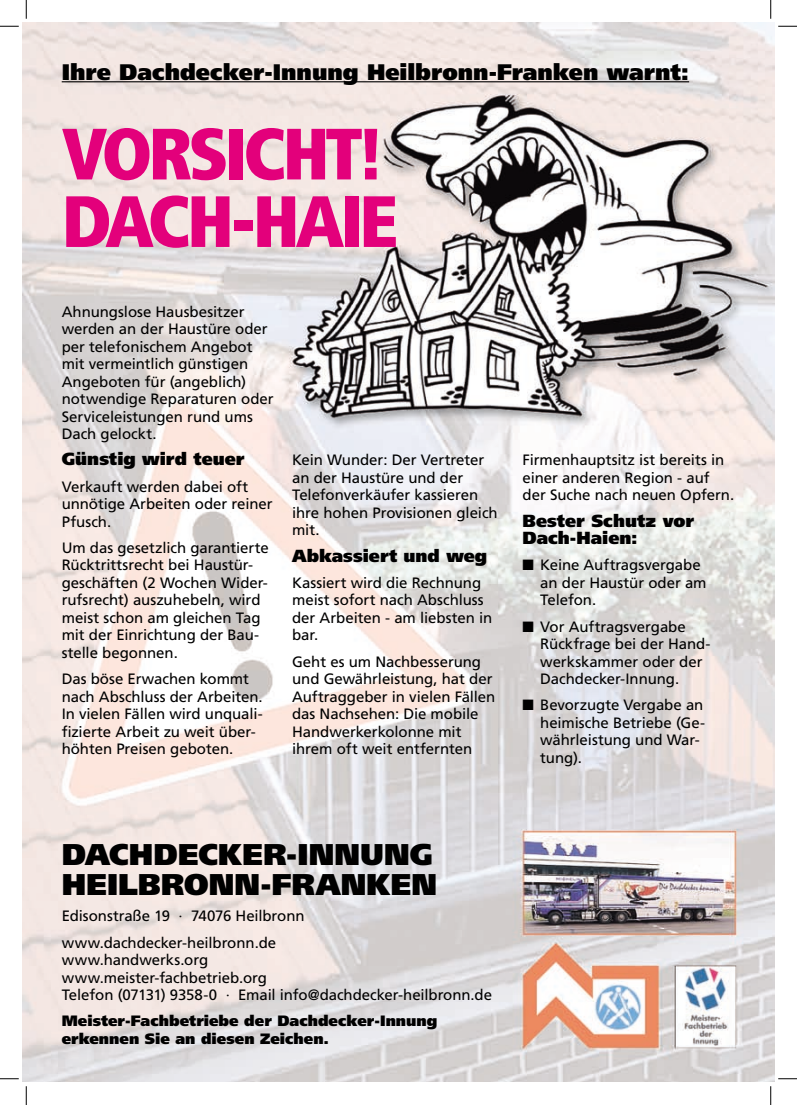
<style>
.page{position:relative;width:797px;height:1105px;background:#fff}
.page>*{position:absolute;margin:0;border:0;box-sizing:border-box;transform-origin:0 0}
.t1{font:900 condensed 72.5px/67.5px "Frutiger LT";letter-spacing:-.055em;color:#e3007b}
.t2{font:900 30px/30px "Frutiger LT";letter-spacing:.005em;color:#000}
.t3{font:900 22.5px "Frutiger LT";color:#000}
.t4{font:900 17.5px/17.5px "Frutiger LT";color:#000}
.t5{font:15px/17.5px "Frutiger LT";letter-spacing:-.005em;color:#000}
.t6{font:900 15px/17.5px "Frutiger LT";color:#000}
</style>
<div class="page">
<img style="left:23px;top:23px;width:751px;height:1059px">
<hr style="left:62px;top:81px;width:627px;height:1px;background:#000">
<svg style="left:0;top:25px;width:19px;height:2px"></svg>
<svg style="left:778px;top:25px;width:19px;height:2px"></svg>
<svg style="left:0;top:1078px;width:19px;height:1px"></svg>
<svg style="left:778px;top:1078px;width:19px;height:1px"></svg>
<svg style="left:25px;top:0;width:2px;height:19px"></svg>
<svg style="left:25px;top:1086px;width:2px;height:19px"></svg>
<svg style="left:770px;top:0;width:1px;height:19px"></svg>
<svg style="left:770px;top:1086px;width:1px;height:19px"></svg>
<h3 class="t3" style="left:62px;top:58px;width:629px">Ihre Dachdecker-Innung Heilbronn-Franken warnt:</h3>
<h1 class="t1" style="left:62px;top:120px;width:338px">VORSICHT!<br>DACH-HAIE</h1>
<p class="t5" style="left:62px;top:303px;width:213px">Ahnungslose Hausbesitzer werden an der Haustüre oder per telefonischem Angebot mit vermeintlich günstigen<br>Angeboten für (angeblich) notwendige Reparaturen oder<br>Serviceleistungen rund ums<br>Dach gelockt.</p>
<p class="t4" style="left:62px;top:450px;width:184px">Günstig wird teuer</p>
<p class="t5" style="left:62px;top:478px;width:213px">Verkauft werden dabei oft unnötige Arbeiten oder reiner<br>Pfusch.</p>
<p class="t5" style="left:62px;top:539px;width:209px">Um das gesetzlich garantierte<br>Rücktrittsrecht bei Haustür&shy;geschäften (2 Wochen Wider&shy;rufsrecht) auszuhebeln, wird meist schon am gleichen Tag mit der Einrichtung der Bau&shy;stelle begonnen.</p>
<p class="t5" style="left:62px;top:670px;width:202px">Das böse Erwachen kommt nach Abschluss der Arbeiten.<br>In vielen Fällen wird unquali&shy;fizierte Arbeit zu weit über&shy;höhten Preisen geboten.</p>
<p class="t5" style="left:292px;top:451px;width:207px">Kein Wunder: Der Vertreter an der Haustüre und der<br>Telefonverkäufer kassieren ihre hohen Provisionen gleich mit.</p>
<p class="t4" style="left:292px;top:547px;width:197px">Abkassiert und weg</p>
<p class="t5" style="left:292px;top:574px;width:202px">Kassiert wird die Rechnung meist sofort nach Abschluss der Arbeiten - am liebsten in bar.</p>
<p class="t5" style="left:292px;top:653px;width:205px">Geht es um Nachbesserung und Gewährleistung, hat der<br>Auftraggeber in vielen Fällen das Nachsehen: Die mobile<br>Handwerkerkolonne mit ihrem oft weit entfernten</p>
<p class="t5" style="left:522px;top:451px;width:213px">Firmenhauptsitz ist bereits in einer anderen Region - auf der Suche nach neuen Opfern.</p>
<p class="t4" style="left:522px;top:512px;width:173px">Bester Schutz vor<br>Dach-Haien:</p>
<p class="t5" style="left:540px;top:556px;width:168px;text-indent:-18px">■ Keine Auftragsvergabe an der Haustür oder am<br>Telefon.</p>
<p class="t5" style="left:540px;top:618px;width:172px;text-indent:-18px">■ Vor Auftragsvergabe<br>Rückfrage bei der Hand&shy;werkskammer oder der<br>Dachdecker-Innung.</p>
<p class="t5" style="left:540px;top:696px;width:166px;text-indent:-18px">■ Bevorzugte Vergabe an heimische Betriebe (Ge&shy;währleistung und War&shy;tung).</p>
<h2 class="t2" style="left:62px;top:839px;width:377px">DACHDECKER-INNUNG<br>HEILBRONN-FRANKEN</h2>
<p class="t5" style="left:62px;top:903px;width:244px;line-height:26.2px">Edisonstraße 19 · 74076 Heilbronn www.dachdecker-heilbronn.de</p>
<p class="t5" style="left:62px;top:951px;width:432px">www.handwerks.org<br>www.meister-fachbetrieb.org<br>Telefon (07131) 9358-0 · Email info@dachdecker-heilbronn.de</p>
<p class="t6" style="left:62px;top:1012px;width:377px">Meister-Fachbetriebe der Dachdecker-Innung erkennen Sie an diesen Zeichen.</p>
</div>
